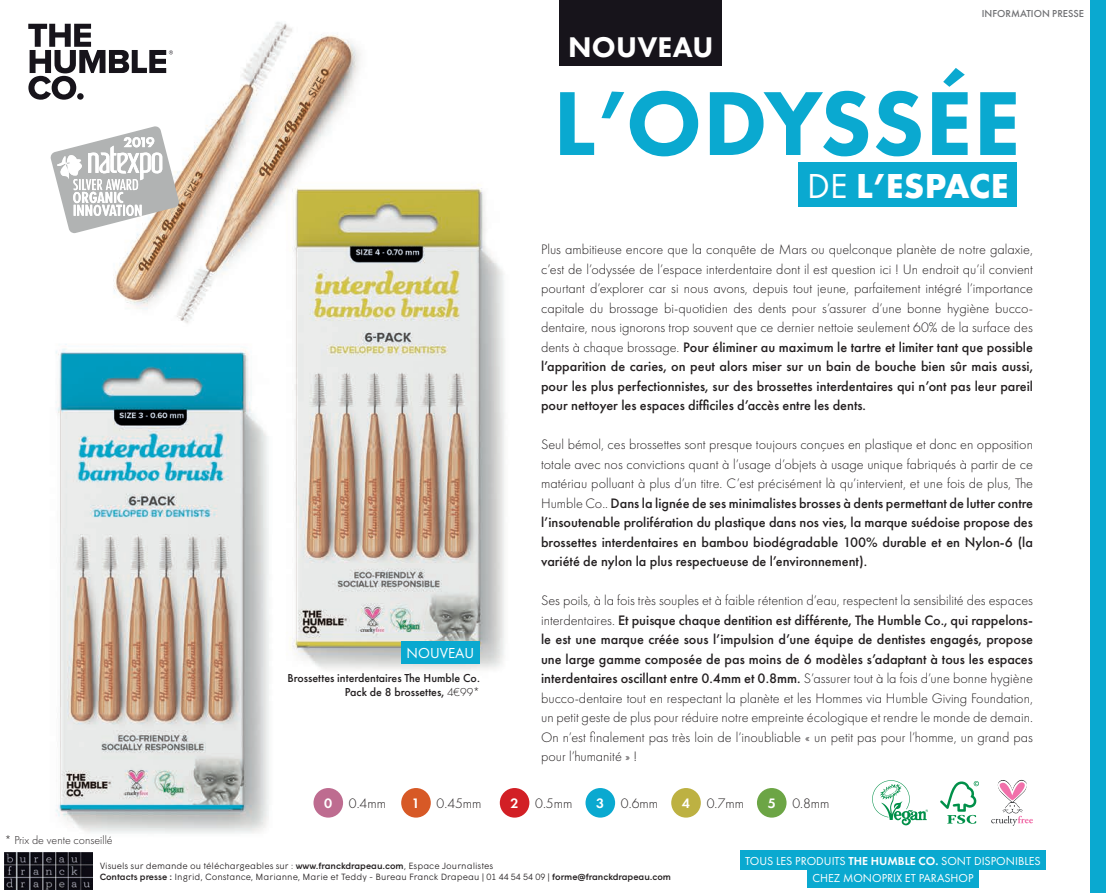
<style>
.page{position:relative;width:1106px;height:893px;background:#fff}
.page>*{position:absolute;margin:0;border:0;box-sizing:border-box;transform-origin:0 0}
.t1{font:800 94.2px "Futura PT";letter-spacing:.01em;color:#0aa9d0}
.t2{font:700 36px "Futura PT";letter-spacing:.01em;color:#fff}
.t3{font:800 29.55px "Futura PT";letter-spacing:.01em;color:#fff}
.t4{font:15px "Futura PT";color:#fff}
.t5{font:300 14.25px/19.5px "Futura PT";color:#231f20;text-align:justify}
.t6{font:500 14.25px/19.5px "Futura PT";color:#231f20;text-align:justify}
.t7{font:12px "Futura PT";color:#fff}
.t8{font:500 12px/14.4px "Futura PT";color:#231f20;text-align:right}
.t9{font:300 12px "Futura PT";color:#231f20}
.t10{font:500 10.5px "Futura PT";color:#6f7073}
.t11{font:300 9px/10.8px "Wigrum";color:#231f20}
.s1{font-weight:300}
.s2{font-weight:400}
.s3{font-weight:500}
.s4{font-weight:600;color:#fff}
.s5{font-weight:600}
</style>
<div class="page">
<img style="left:4px;top:22px;width:1042px;height:868px">
<svg style="left:28px;top:24px;width:145px;height:76px"></svg>
<img style="left:5px;top:853px;width:87px;height:36px">
<div style="left:798px;top:162px;width:219px;height:44px;background:#0aa9d0"></div>
<div style="left:1090px;top:0;width:16px;height:893px;background:#0aa9d0"></div>
<div style="left:401px;top:788px;width:30px;height:30px;background:#d75926;border-radius:50%"></div>
<div style="left:500px;top:788px;width:29px;height:30px;background:#d21f25;border-radius:50%"></div>
<div style="left:585px;top:788px;width:30px;height:30px;background:#0aa9d0;border-radius:50%"></div>
<div style="left:671px;top:788px;width:30px;height:30px;background:#bdb142;border-radius:50%"></div>
<div style="left:757px;top:788px;width:29px;height:30px;background:#6ca545;border-radius:50%"></div>
<div style="left:313px;top:788px;width:30px;height:30px;background:#be6c90;border-radius:50%"></div>
<div style="left:401px;top:641px;width:79px;height:23px;background:#0aa9d0"></div>
<svg style="left:991px;top:779px;width:42px;height:47px"></svg>
<svg style="left:872px;top:780px;width:56px;height:45px"></svg>
<svg style="left:940px;top:780px;width:39px;height:44px"></svg>
<div style="left:559px;top:0;width:163px;height:66px;background:#17141b"></div>
<div style="left:807px;top:868px;width:171px;height:19px;background:#0aa9d0"></div>
<div style="left:740px;top:850px;width:305px;height:19px;background:#0aa9d0"></div>
<svg style="left:50px;top:126px;width:130px;height:107px"></svg>
<h3 class="t3" style="left:568px;top:29px;width:147px">NOUVEAU</h3>
<p class="t10" style="left:981px;top:7px;width:104px">INFORMATION PRESSE</p>
<p class="t4" style="left:406px;top:644px;width:69px">NOUVEAU</p>
<p class="t8" style="left:287px;top:670px;width:194px">Brossettes interdentaires The Humble Co.<br>Pack de 8 brossettes, <span class="s1">4€99*</span></p>
<h1 class="t1" style="left:553px;top:65px;width:469px">L’ODYSSÉE</h1>
<h2 class="t2" style="left:807px;top:162px;width:203px"><span class="s2">DE</span> L’ESPACE</h2>
<p class="t5" style="left:541px;top:240px;width:493px">Plus ambitieuse encore que la conquête de Mars ou quelconque planète de notre galaxie, c’est de l’odyssée de l’espace interdentaire dont il est question ici ! Un endroit qu’il convient pourtant d’explorer car si nous avons, depuis tout jeune, parfaitement intégré l’importance capitale du brossage bi-quotidien des dents pour s’assurer d’une bonne hygiène bucco&shy;dentaire, nous ignorons trop souvent que ce dernier nettoie seulement 60% de la surface des dents à chaque brossage. <span class="s3">Pour éliminer au maximum le tartre et limiter tant que possible l’apparition de caries, on peut alors miser sur un bain de bouche bien sûr mais aussi, pour les plus perfectionnistes, sur des brossettes interdentaires qui n’ont pas leur pareil pour nettoyer les espaces difficiles d’accès entre les dents.</span></p>
<p class="t6" style="left:541px;top:435px;width:493px"><span class="s1">Seul bémol, ces brossettes sont presque toujours conçues en plastique et donc en opposition totale avec nos convictions quant à l’usage d’objets à usage unique fabriqués à partir de ce matériau polluant à plus d’un titre. C’est précisément là qu’intervient, et une fois de plus, The Humble Co..</span> Dans la lignée de ses minimalistes brosses à dents permettant de lutter contre l’insoutenable prolifération du plastique dans nos vies, la marque suédoise propose des brossettes interdentaires en bambou biodégradable 100% durable et en Nylon-6 (la variété de nylon la plus respectueuse de l’environnement).</p>
<p class="t5" style="left:541px;top:591px;width:493px">Ses poils, à la fois très souples et à faible rétention d’eau, respectent la sensibilité des espaces interdentaires. <span class="s3">Et puisque chaque dentition est différente, The Humble Co., qui rappelons&shy;le est une marque créée sous l’impulsion d’une équipe de dentistes engagés, propose une large gamme composée de pas moins de 6 modèles s’adaptant à tous les espaces interdentaires oscillant entre 0.4mm et 0.8mm.</span> S’assurer tout à la fois d’une bonne hygiène bucco-dentaire tout en respectant la planète et les Hommes via Humble Giving Foundation, un petit geste de plus pour réduire notre empreinte écologique et rendre le monde de demain.<br>On n’est finalement pas très loin de l’inoubliable « un petit pas pour l’homme, un grand pas pour l’humanité » !</p>
<p class="t9" style="left:5px;top:833px;width:109px">* Prix de vente conseillé</p>
<p class="t5" style="left:324px;top:794px;width:63px"><span class="s4">0</span> 0.4mm</p>
<p class="t5" style="left:412px;top:794px;width:71px"><span class="s4">1</span> 0.45mm</p>
<p class="t5" style="left:510px;top:794px;width:63px"><span class="s4">2</span> 0.5mm</p>
<p class="t5" style="left:596px;top:794px;width:63px"><span class="s4">3</span> 0.6mm</p>
<p class="t5" style="left:682px;top:794px;width:64px"><span class="s4">4</span> 0.7mm</p>
<p class="t5" style="left:767px;top:794px;width:63px"><span class="s4">5</span> 0.8mm</p>
<p class="t11" style="left:100px;top:860px;width:573px">Visuels sur demande ou téléchargeables sur : <span class="s3">www.franckdrapeau.com</span>, Espace Journalistes<br><span class="s3">Contacts presse :</span> Ingrid, Constance, Marianne, Marie et Teddy - Bureau Franck Drapeau | 01 44 54 54 09 | <span class="s3">forme@franckdrapeau.com</span></p>
<p class="t7" style="left:745px;top:853px;width:297px">TOUS LES PRODUITS <span class="s5">THE HUMBLE CO.</span> SONT DISPONIBLES</p>
<p class="t7" style="left:812px;top:871px;width:163px">CHEZ MONOPRIX ET PARASHOP</p>
</div>
